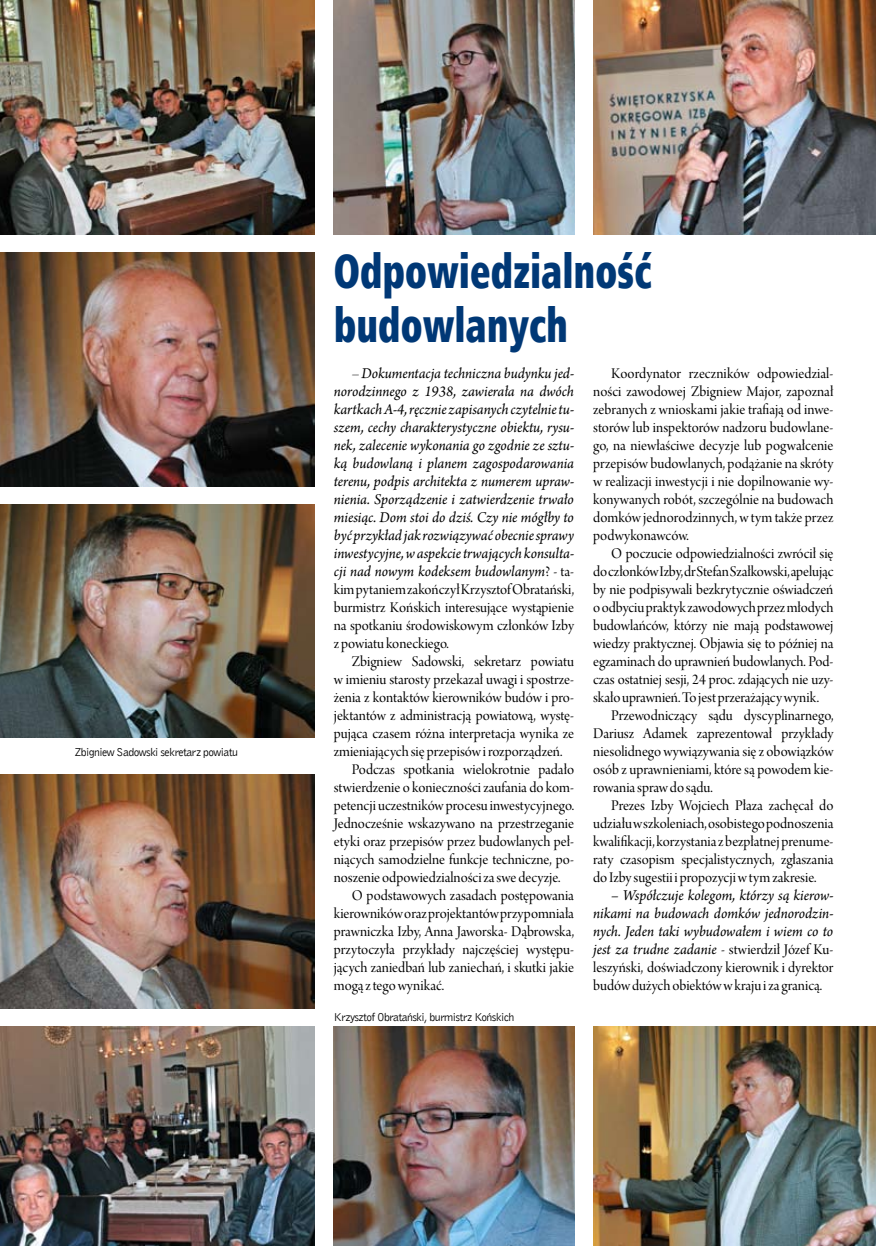
<style>
.page{position:relative;width:876px;height:1246px;background:#fff}
.page>*{position:absolute;margin:0;border:0;box-sizing:border-box;transform-origin:0 0}
.t1{font:48px/54px "Humnst 777 X Blk Cn EU";color:#003876;scale:.8 1}
.t2{font:15.75px/18px "Arno Pro Display";color:#000;text-align:justify}
.t3{font:italic 15.75px/18px "Arno Pro";letter-spacing:-.005em;color:#000;text-align:justify}
.t4{font:11.7px "Bell Gothic EU";letter-spacing:-.05em;color:#000}
.s1{font-family:"Arno Pro Display";font-style:normal}
</style>
<div class="page">
<img style="left:0;top:0;width:315px;height:234px">
<img style="left:0;top:252px;width:315px;height:234px">
<img style="left:0;top:504px;width:315px;height:234px">
<img style="left:0;top:774px;width:315px;height:235px">
<img style="left:0;top:1026px;width:315px;height:220px">
<img style="left:334px;top:1026px;width:240px;height:220px">
<img style="left:593px;top:1026px;width:283px;height:220px">
<img style="left:334px;top:0;width:240px;height:234px">
<img style="left:593px;top:0;width:283px;height:234px">
<p class="t4" style="left:74px;top:745px;width:165px">Zbigniew Sadowski sekretarz powiatu</p>
<h1 class="t1" style="left:334px;top:244px;width:399px">Odpowiedzialność budowlanych</h1>
<p class="t3" style="left:334px;top:365px;width:242px;text-indent:18px"><span class="s1">–</span> Dokumentacja techniczna budynku jed&shy;norodzinnego z 1938, zawierała na dwóch kartkach A-4, ręcznie zapisanych czytelnie tu&shy;szem, cechy charakterystyczne obiektu, rysu&shy;nek, zalecenie wykonania go zgodnie ze sztu&shy;ką budowlaną i planem zagospodarowania terenu, podpis architekta z numerem upraw&shy;nienia. Sporządzenie i zatwierdzenie trwało miesiąc. Dom stoi do dziś. Czy nie mógłby to być przykład jak rozwiązywać obecnie sprawy inwestycyjne, waspekcie trwających konsulta&shy;cji nad nowym kodeksem budowlanym<span class="s1">? - ta-</span></p>
<p class="t2" style="left:334px;top:581px;width:242px">kim pytaniem zakończył Krzysztof Obratański, burmistrz Końskich interesujące wystąpienie na spotkaniu środowiskowym członków Izby z powiatu koneckiego.</p>
<p class="t2" style="left:352px;top:653px;width:224px">Zbigniew Sadowski, sekretarz powiatu</p>
<p class="t2" style="left:334px;top:671px;width:242px">w imieniu starosty przekazał uwagi i spostrze-</p>
<p class="t2" style="left:334px;top:689px;width:242px">żenia z kontaktów kierowników budów i pro-</p>
<p class="t2" style="left:334px;top:707px;width:242px">jektantów z administracją powiatową, wystę-</p>
<p class="t2" style="left:334px;top:725px;width:242px">pująca czasem różna interpretacja wynika ze</p>
<p class="t2" style="left:334px;top:743px;width:230px">zmieniających się przepisów irozporządzeń.</p>
<p class="t2" style="left:352px;top:761px;width:224px">Podczas spotkania wielokrotnie padało</p>
<p class="t2" style="left:334px;top:779px;width:242px">stwierdzenie o konieczności zaufania do kom-</p>
<p class="t2" style="left:334px;top:797px;width:242px">petencji uczestników procesu inwestycyjnego.</p>
<p class="t2" style="left:334px;top:815px;width:242px">Jednocześnie wskazywano na przestrzeganie</p>
<p class="t2" style="left:334px;top:833px;width:242px">etyki oraz przepisów przez budowlanych peł-</p>
<p class="t2" style="left:334px;top:851px;width:242px">niących samodzielne funkcje techniczne, po-</p>
<p class="t2" style="left:334px;top:869px;width:228px">noszenie odpowiedzialności za swe decyzje.</p>
<p class="t2" style="left:352px;top:887px;width:224px">O podstawowych zasadach postępowania</p>
<p class="t2" style="left:334px;top:905px;width:242px">kierowników oraz projektantów przypomniała</p>
<p class="t2" style="left:334px;top:923px;width:242px">prawniczka Izby, Anna Jaworska- Dąbrowska,</p>
<p class="t2" style="left:334px;top:941px;width:242px">przytoczyła przykłady najczęściej występu-</p>
<p class="t2" style="left:334px;top:959px;width:242px">jących zaniedbań lub zaniechań, i skutki jakie</p>
<p class="t2" style="left:334px;top:977px;width:112px">mogą ztego wynikać.</p>
<p class="t4" style="left:334px;top:1009px;width:182px">Krzysztof Obratański, burmistrz Końskich</p>
<p class="t2" style="left:593px;top:365px;width:242px;text-indent:18px">Koordynator rzeczników odpowiedzial&shy;ności zawodowej Zbigniew Major, zapoznał zebranych z wnioskami jakie trafiają od inwe&shy;storów lub inspektorów nadzoru budowlane&shy;go, na niewłaściwe decyzje lub pogwałcenie przepisów budowlanych, podążanie na skróty w realizacji inwestycji i nie dopilnowanie wy&shy;konywanych robót, szczególnie na budowach domków jednorodzinnych, wtym także przez podwykonawców.</p>
<p class="t2" style="left:611px;top:545px;width:224px">O poczucie odpowiedzialności zwrócił się</p>
<p class="t2" style="left:593px;top:563px;width:242px">do członków Izby, dr Stefan Szałkowski, apelując</p>
<p class="t2" style="left:593px;top:581px;width:242px">by nie podpisywali bezkrytycznie oświadczeń</p>
<p class="t2" style="left:593px;top:599px;width:242px">oodbyciu praktyk zawodowych przez młodych</p>
<p class="t2" style="left:593px;top:617px;width:242px">budowlańców, którzy nie mają podstawowej</p>
<p class="t2" style="left:593px;top:635px;width:242px">wiedzy praktycznej. Objawia się to później na</p>
<p class="t2" style="left:593px;top:653px;width:242px">egzaminach do uprawnień budowlanych. Pod-</p>
<p class="t2" style="left:593px;top:671px;width:242px">czas ostatniej sesji, 24 proc. zdających nie uzy-</p>
<p class="t2" style="left:593px;top:689px;width:227px">skało uprawnień. To jest przerażający wynik.</p>
<p class="t2" style="left:611px;top:707px;width:224px">Przewodniczący sądu dyscyplinarnego,</p>
<p class="t2" style="left:593px;top:725px;width:242px">Dariusz Adamek zaprezentował przykłady</p>
<p class="t2" style="left:593px;top:743px;width:242px">niesolidnego wywiązywania się z obowiązków</p>
<p class="t2" style="left:593px;top:761px;width:242px">osób z uprawnieniami, które są powodem kie-</p>
<p class="t2" style="left:593px;top:779px;width:121px">rowania spraw do sądu.</p>
<p class="t2" style="left:611px;top:797px;width:224px">Prezes Izby Wojciech Płaza zachęcał do</p>
<p class="t2" style="left:593px;top:815px;width:242px">udziału wszkoleniach, osobistego podnoszenia</p>
<p class="t2" style="left:593px;top:833px;width:242px">kwalifikacji, korzystania zbezpłatnej prenume-</p>
<p class="t2" style="left:593px;top:851px;width:242px">raty czasopism specjalistycznych, zgłaszania</p>
<p class="t2" style="left:593px;top:869px;width:225px">do Izby sugestii i propozycji wtym zakresie.</p>
<p class="t3" style="left:593px;top:887px;width:242px;text-indent:18px">– Współczuje kolegom, którzy są kierow&shy;nikami na budowach domków jednorodzin&shy;nych. Jeden taki wybudowałem i wiem co to jest za trudne zadanie <span class="s1">- stwierdził Józef Ku-</span></p>
<p class="t2" style="left:593px;top:959px;width:242px">leszyński, doświadczony kierownik i dyrektor budów dużych obiektów wkraju iza granicą.</p>
</div>
